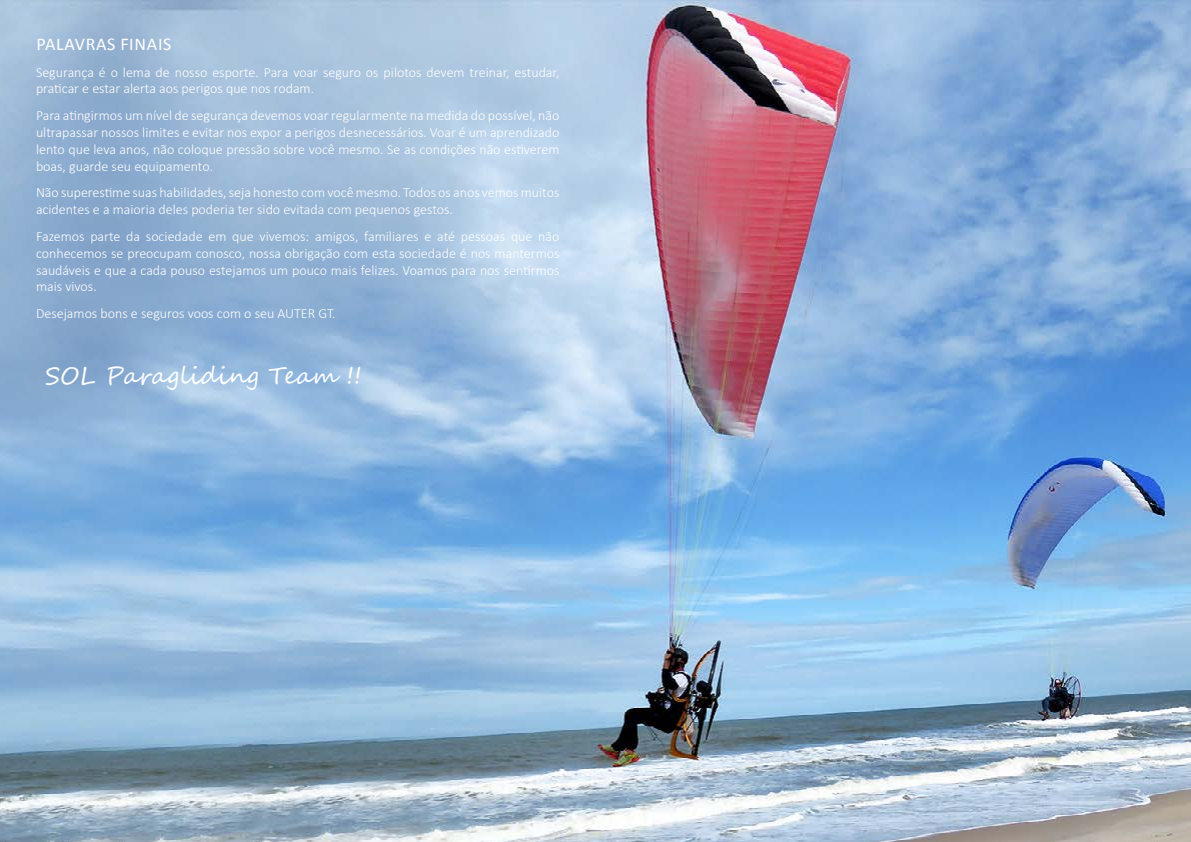
<style>
.page{position:relative;width:1191px;height:842px;background:#fff}
.page>*{position:absolute;margin:0;border:0;box-sizing:border-box;transform-origin:0 0}
.t1{font:24px "Segoe Script";color:#fff}
.t2{font:18px "Calibri";letter-spacing:.04em;color:#fff}
.t3{font:300 14px/16.8px "Calibri";color:#fff}
</style>
<div class="page">
<img style="left:0;top:0;width:1190px;height:842px">
<p class="t2" style="left:36px;top:32px;width:137px">PALAVRAS FINAIS</p>
<p class="t3" style="left:36px;top:63px;width:525px">Segurança é o lema de nosso esporte. Para voar seguro os pilotos devem treinar, estudar, praticar e estar alerta aos perigos que nos rodam.</p>
<p class="t3" style="left:36px;top:107px;width:525px;text-align:justify">Para atingirmos um nível de segurança devemos voar regularmente na medida do possível, não ultrapassar nossos limites e evitar nos expor a perigos desnecessários. Voar é um aprendizado lento que leva anos, não coloque pressão sobre você mesmo. Se as condições não estiverem boas, guarde seu equipamento.</p>
<p class="t3" style="left:36px;top:184px;width:525px">Não superestime suas habilidades, seja honesto com você mesmo. Todos os anos vemos muitos acidentes e a maioria deles poderia ter sido evitada com pequenos gestos.</p>
<p class="t3" style="left:36px;top:228px;width:525px;text-align:justify">Fazemos parte da sociedade em que vivemos: amigos, familiares e até pessoas que não conhecemos se preocupam conosco, nossa obrigação com esta sociedade é nos mantermos saudáveis e que a cada pouso estejamos um pouco mais felizes. Voamos para nos sentirmos mais vivos.</p>
<p class="t3" style="left:36px;top:305px;width:301px">Desejamos bons e seguros voos com o seu AUTER GT.</p>
<h1 class="t1" style="left:46px;top:356px;width:318px">SOL Paragliding Team !!</h1>
</div>
